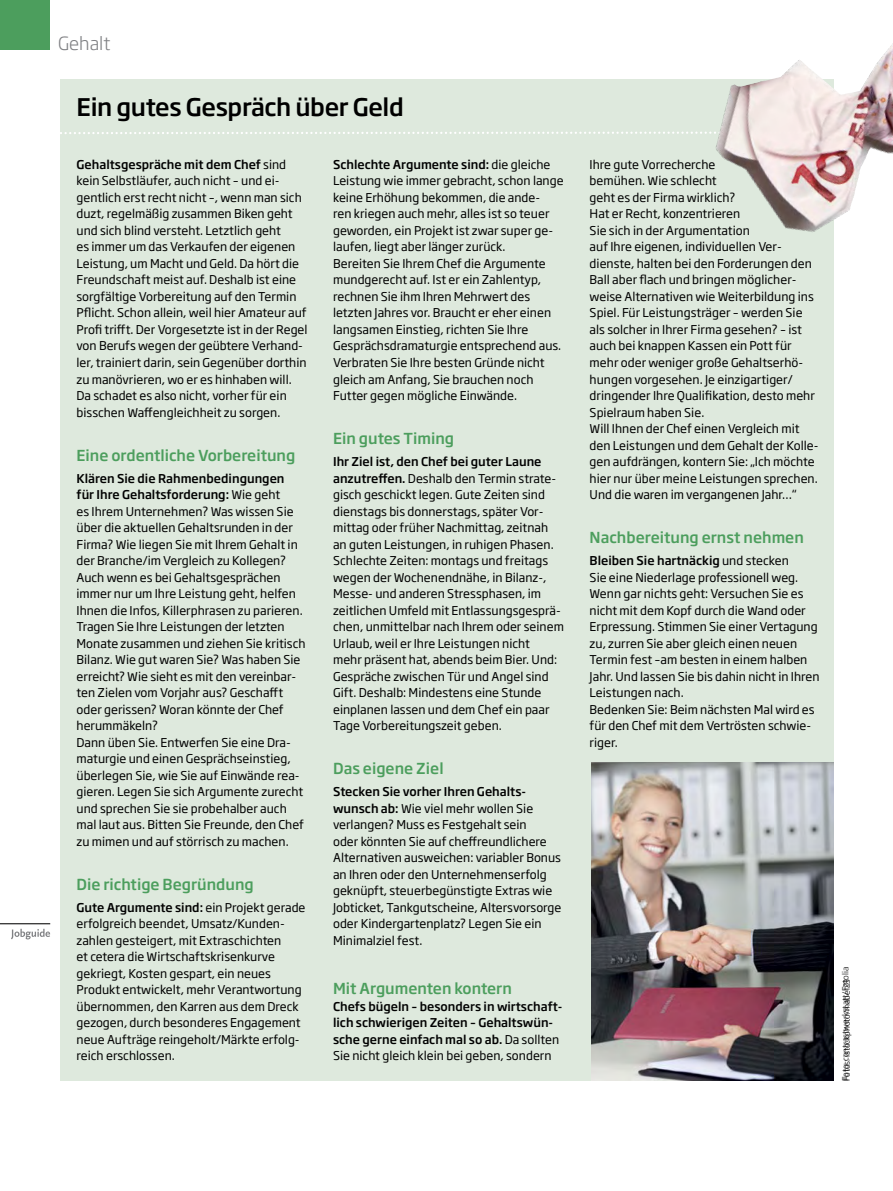
<style>
.page{position:relative;width:893px;height:1191px;background:#fff}
.page>*{position:absolute;margin:0;border:0;box-sizing:border-box;transform-origin:0 0}
.t1{font:500 24px "Soho Gothic Std";letter-spacing:-.015em;color:#000}
.t2{font:300 18px "Soho Gothic Std";color:#808184}
.t3{font:500 15px "Soho Gothic Std";color:#4c9e5d}
.t4{font:12px/16.5px "Soho Gothic Std";color:#000}
.t5{font:500 12px/16.5px "Soho Gothic Std";color:#000}
.t6{font:300 8.25px "Soho Gothic Std";color:#000}
.s1{font-weight:500}
.s2{font-weight:400}
</style>
<div class="page">
<div style="left:0;top:0;width:50px;height:50px;background:#4c9e5d"></div>
<hr style="left:0;top:923px;width:50px;height:1px;background:#000">
<svg style="left:11px;top:928px;width:39px;height:11px"></svg>
<div style="left:60px;top:79px;width:773px;height:1001px;background:#dee9dd"></div>
<svg style="left:60px;top:131px;width:655px;height:3px"></svg>
<img style="left:591px;top:762px;width:242px;height:318px">
<img style="left:715px;top:43px;width:178px;height:190px">
<h2 class="t2" style="left:58px;top:32px;width:54px">Gehalt</h2>
<h1 class="t1" style="left:77px;top:91px;width:329px">Ein gutes Gespräch über Geld</h1>
<p class="t4" style="left:77px;top:156px;width:233px"><span class="s1">Gehaltsgespräche mit dem Chef</span> sind kein Selbstläufer, auch nicht – und ei&shy;gentlich erst recht nicht –, wenn man sich duzt, regelmäßig zusammen Biken geht und sich blind versteht. Letztlich geht<br>es immer um das Verkaufen der eigenen Leistung, um Macht und Geld. Da hört die Freundschaft meist auf. Deshalb ist eine sorgfältige Vorbereitung auf den Termin Pflicht. Schon allein, weil hier Amateur auf Profi trifft. Der Vorgesetzte ist in der Regel von Berufs wegen der geübtere Verhand&shy;ler, trainiert darin, sein Gegenüber dorthin zu manövrieren, wo er es hinhaben will.<br>Da schadet es also nicht, vorher für ein bisschen Waffengleichheit zu sorgen.</p>
<p class="t3" style="left:77px;top:445px;width:220px">Eine ordentliche Vorbereitung</p>
<p class="t4" style="left:77px;top:470px;width:231px"><span class="s1">Klären Sie die Rahmenbedingungen<br>für Ihre Gehaltsforderung:</span> Wie geht<br>es Ihrem Unternehmen? Was wissen Sie über die aktuellen Gehaltsrunden in der Firma? Wie liegen Sie mit Ihrem Gehalt in der Branche/im Vergleich zu Kollegen?<br>Auch wenn es bei Gehaltsgesprächen immer nur um Ihre Leistung geht, helfen Ihnen die Infos, Killerphrasen zu parieren.<br>Tragen Sie Ihre Leistungen der letzten Monate zusammen und ziehen Sie kritisch Bilanz. Wie gut waren Sie? Was haben Sie erreicht? Wie sieht es mit den vereinbar&shy;ten Zielen vom Vorjahr aus? Geschafft oder gerissen? Woran könnte der Chef herummäkeln?<br>Dann üben Sie. Entwerfen Sie eine Dra&shy;maturgie und einen Gesprächseinstieg, überlegen Sie, wie Sie auf Einwände rea&shy;gieren. Legen Sie sich Argumente zurecht und sprechen Sie sie probehalber auch mal laut aus. Bitten Sie Freunde, den Chef zu mimen und auf störrisch zu machen.</p>
<p class="t3" style="left:77px;top:874px;width:179px">Die richtige Begründung</p>
<p class="t4" style="left:77px;top:899px;width:230px"><span class="s1">Gute Argumente sind:</span> ein Projekt gerade erfolgreich beendet, Umsatz/Kunden&shy;zahlen gesteigert, mit Extraschichten<br>et cetera die Wirtschaftskrisenkurve gekriegt, Kosten gespart, ein neues Produkt entwickelt, mehr Verantwortung übernommen, den Karren aus dem Dreck gezogen, durch besonderes Engagement neue Aufträge reingeholt/Märkte erfolg&shy;reich erschlossen.</p>
<p class="t4" style="left:333px;top:156px;width:232px"><span class="s1">Schlechte Argumente sind:</span> die gleiche Leistung wie immer gebracht, schon lange keine Erhöhung bekommen, die ande-<br>ren kriegen auch mehr, alles ist so teuer geworden, ein Projekt ist zwar super ge&shy;laufen, liegt aber länger zurück.<br>Bereiten Sie Ihrem Chef die Argumente mundgerecht auf. Ist er ein Zahlentyp, rechnen Sie ihm Ihren Mehrwert des letzten Jahres vor. Braucht er eher einen langsamen Einstieg, richten Sie Ihre Gesprächsdramaturgie entsprechend aus.<br>Verbraten Sie Ihre besten Gründe nicht gleich am Anfang, Sie brauchen noch Futter gegen mögliche Einwände.</p>
<p class="t3" style="left:333px;top:429px;width:123px">Ein gutes Timing</p>
<p class="t4" style="left:333px;top:453px;width:232px"><span class="s1">Ihr Ziel ist, den Chef bei guter Laune anzutreffen.</span> Deshalb den Termin strate&shy;gisch geschickt legen. Gute Zeiten sind dienstags bis donnerstags, später Vor&shy;mittag oder früher Nachmittag, zeitnah an guten Leistungen, in ruhigen Phasen.<br>Schlechte Zeiten: montags und freitags wegen der Wochenendnähe, in Bilanz-, Messe- und anderen Stressphasen, im zeitlichen Umfeld mit Entlassungsgesprä&shy;chen, unmittelbar nach Ihrem oder seinem Urlaub, weil er Ihre Leistungen nicht<br>mehr präsent hat, abends beim Bier. Und:<br>Gespräche zwischen Tür und Angel sind Gift. Deshalb: Mindestens eine Stunde einplanen lassen und dem Chef ein paar Tage Vorbereitungszeit geben.</p>
<p class="t3" style="left:333px;top:759px;width:112px">Das eigene Ziel</p>
<p class="t4" style="left:333px;top:783px;width:230px"><span class="s1">Stecken Sie vorher Ihren Gehalts&shy;wunsch ab:</span> Wie viel mehr wollen Sie verlangen? Muss es Festgehalt sein<br>oder könnten Sie auf cheffreundlichere Alternativen ausweichen: variabler Bonus an Ihren oder den Unternehmenserfolg geknüpft, steuerbegünstigte Extras wie Jobticket, Tankgutscheine, Altersvorsorge oder Kindergartenplatz? Legen Sie ein Minimalziel fest.</p>
<p class="t3" style="left:333px;top:979px;width:180px">Mit Argumenten kontern</p>
<p class="t5" style="left:333px;top:998px;width:231px">Chefs bügeln – besonders in wirtschaft&shy;lich schwierigen Zeiten – Gehaltswün&shy;sche gerne einfach mal so ab. <span class="s2">Da sollten Sie nicht gleich klein bei geben, sondern</span></p>
<p class="t4" style="left:590px;top:156px;width:230px">Ihre gute Vorrecherche<br>bemühen. Wie schlecht<br>geht es der Firma wirklich?<br>Hat er Recht, konzentrieren<br>Sie sich in der Argumentation<br>auf Ihre eigenen, individuellen Ver&shy;dienste, halten bei den Forderungen den Ball aber flach und bringen möglicher&shy;weise Alternativen wie Weiterbildung ins Spiel. Für Leistungsträger – werden Sie als solcher in Ihrer Firma gesehen? – ist auch bei knappen Kassen ein Pott für mehr oder weniger große Gehaltserhö&shy;hungen vorgesehen. Je einzigartiger/ dringender Ihre Qualifikation, desto mehr Spielraum haben Sie.<br>Will Ihnen der Chef einen Vergleich mit den Leistungen und dem Gehalt der Kolle&shy;gen aufdrängen, kontern Sie: „Ich möchte hier nur über meine Leistungen sprechen.<br>Und die waren im vergangenen Jahr…“</p>
<p class="t3" style="left:590px;top:528px;width:216px">Nachbereitung ernst nehmen</p>
<p class="t4" style="left:590px;top:552px;width:231px"><span class="s1">Bleiben Sie hartnäckig</span> und stecken<br>Sie eine Niederlage professionell weg.<br>Wenn gar nichts geht: Versuchen Sie es nicht mit dem Kopf durch die Wand oder Erpressung. Stimmen Sie einer Vertagung zu, zurren Sie aber gleich einen neuen Termin fest –am besten in einem halben Jahr. Und lassen Sie bis dahin nicht in Ihren Leistungen nach.<br>Bedenken Sie: Beim nächsten Mal wird es für den Chef mit dem Vertrösten schwie&shy;riger.</p>
<p class="t6" style="left:840px;top:1081px;width:116px;rotate:-90deg">Foto: contrastwerkstatt/Fotolia</p>
<p class="t6" style="left:842px;top:1081px;width:104px;rotate:-90deg">Fotos: istockphoto/mabel23</p>
</div>
